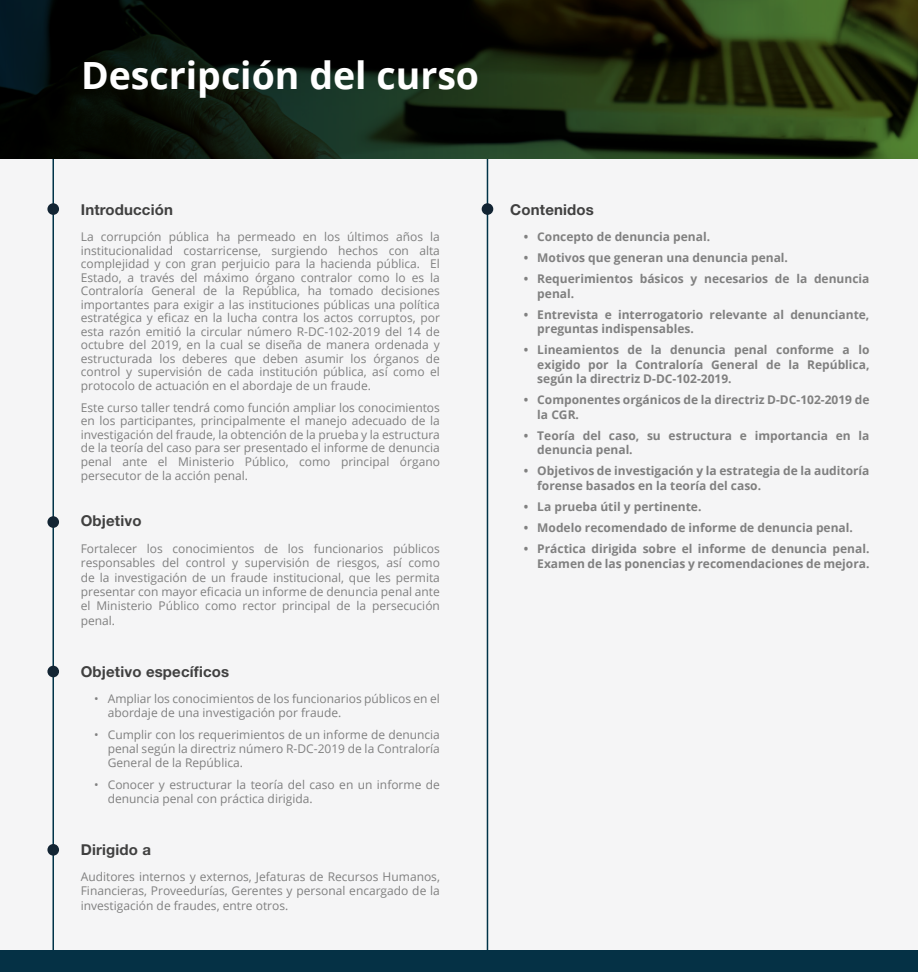
<style>
.page{position:relative;width:918px;height:972px;background:#f5f5f6}
.page>*{position:absolute;margin:0;border:0;box-sizing:border-box;transform-origin:0 0}
.titulo{font:700 37.5px "Open Sans";color:#fff}
.Subtítulos{font:700 15px "Helvetica Neue";letter-spacing:.01em;color:#404040}
.cuerpo{font:12px/13.6px "Open Sans";color:#808080;text-align:justify}
.t1{font:700 12px/14.4px "Open Sans";color:#808080}
</style>
<div class="page">
<div style="left:0;top:950px;width:918px;height:22px;background:#053145"></div>
<hr style="left:52px;top:159px;width:2px;height:791px;background:#003348">
<hr style="left:487px;top:159px;width:1px;height:791px;background:#003348">
<div style="left:47px;top:203px;width:12px;height:12px;background:#122433;border-radius:50%"></div>
<div style="left:482px;top:203px;width:11px;height:12px;background:#122433;border-radius:50%"></div>
<div style="left:47px;top:516px;width:12px;height:12px;background:#122433;border-radius:50%"></div>
<div style="left:47px;top:666px;width:12px;height:11px;background:#122433;border-radius:50%"></div>
<div style="left:47px;top:844px;width:12px;height:12px;background:#122433;border-radius:50%"></div>
<svg style="left:0;top:0;width:918px;height:159px;background:#131f0d"></svg>
<p class="titulo" style="left:81px;top:48px;width:400px">Descripción del curso</p>
<p class="Subtítulos" style="left:81px;top:198px;width:94px">Introducción</p>
<p class="cuerpo" style="left:81px;top:230px;width:361px">La corrupción pública ha permeado en los últimos años la institucionalidad costarricense, surgiendo hechos con alta complejidad y con gran perjuicio para la hacienda pública. El Estado, a través del máximo órgano contralor como lo es la Contraloría General de la República, ha tomado decisiones importantes para exigir a las instituciones públicas una política estratégica y eficaz en la lucha contra los actos corruptos, por esta razón emitió la circular número R-DC-102-2019 del 14 de octubre del 2019, en la cual se diseña de manera ordenada y estructurada los deberes que deben asumir los órganos de control y supervisión de cada institución pública, así como el protocolo de actuación en el abordaje de un fraude.</p>
<p class="cuerpo" style="left:81px;top:400px;width:361px">Este curso taller tendrá como función ampliar los conocimientos en los participantes, principalmente el manejo adecuado de la investigación del fraude, la obtención de la prueba y la estructura de la teoría del caso para ser presentado el informe de denuncia penal ante el Ministerio Público, como principal órgano persecutor de la acción penal.</p>
<p class="Subtítulos" style="left:81px;top:509px;width:62px">Objetivo</p>
<p class="cuerpo" style="left:81px;top:541px;width:361px;line-height:14.4px">Fortalecer los conocimientos de los funcionarios públicos responsables del control y supervisión de riesgos, así como de la investigación de un fraude institucional, que les permita presentar con mayor eficacia un informe de denuncia penal ante el Ministerio Público como rector principal de la persecución penal.</p>
<p class="Subtítulos" style="left:81px;top:660px;width:150px">Objetivo específicos</p>
<p class="cuerpo" style="left:108px;top:691px;width:334px;line-height:14.4px;text-indent:-14px">• Ampliar los conocimientos de los funcionarios públicos en el abordaje de una investigación por fraude.</p>
<p class="cuerpo" style="left:108px;top:727px;width:334px;line-height:14.4px;text-indent:-14px">• Cumplir con los requerimientos de un informe de denuncia penal según la directriz número R-DC-2019 de la Contraloría General de la República.</p>
<p class="cuerpo" style="left:108px;top:777px;width:334px;line-height:14.4px;text-indent:-14px">• Conocer y estructurar la teoría del caso en un informe de denuncia penal con práctica dirigida.</p>
<p class="Subtítulos" style="left:81px;top:838px;width:72px">Dirigido a</p>
<p class="cuerpo" style="left:81px;top:869px;width:361px;line-height:14.4px">Auditores internos y externos, Jefaturas de Recursos Humanos, Financieras, Proveedurías, Gerentes y personal encargado de la investigación de fraudes, entre otros.</p>
<p class="Subtítulos" style="left:510px;top:198px;width:85px">Contenidos</p>
<p class="t1" style="left:524px;top:229px;width:188px">• Concepto de denuncia penal.</p>
<p class="t1" style="left:524px;top:250px;width:266px">• Motivos que generan una denuncia penal.</p>
<p class="t1" style="left:537px;top:271px;width:334px;text-indent:-14px">• Requerimientos básicos y necesarios de la denuncia penal.</p>
<p class="t1" style="left:537px;top:307px;width:334px;text-indent:-14px">• Entrevista e interrogatorio relevante al denunciante, preguntas indispensables.</p>
<p class="t1" style="left:537px;top:343px;width:334px;text-align:justify;text-indent:-14px">• Lineamientos de la denuncia penal conforme a lo exigido por la Contraloría General de la República, según la directriz D-DC-102-2019.</p>
<p class="t1" style="left:537px;top:393px;width:334px;text-indent:-14px">• Componentes orgánicos de la directriz D-DC-102-2019 de la CGR.</p>
<p class="t1" style="left:537px;top:428px;width:334px;text-indent:-14px">• Teoría del caso, su estructura e importancia en la denuncia penal.</p>
<p class="t1" style="left:537px;top:464px;width:334px;text-indent:-14px">• Objetivos de investigación y la estrategia de la auditoría forense basados en la teoría del caso.</p>
<p class="t1" style="left:524px;top:499px;width:179px">• La prueba útil y pertinente.</p>
<p class="t1" style="left:524px;top:520px;width:331px">• Modelo recomendado de informe de denuncia penal.</p>
<p class="t1" style="left:524px;top:541px;width:347px;text-align:right">• Práctica dirigida sobre el informe de denuncia penal.<br>Examen de las ponencias y recomendaciones de mejora.</p>
</div>
